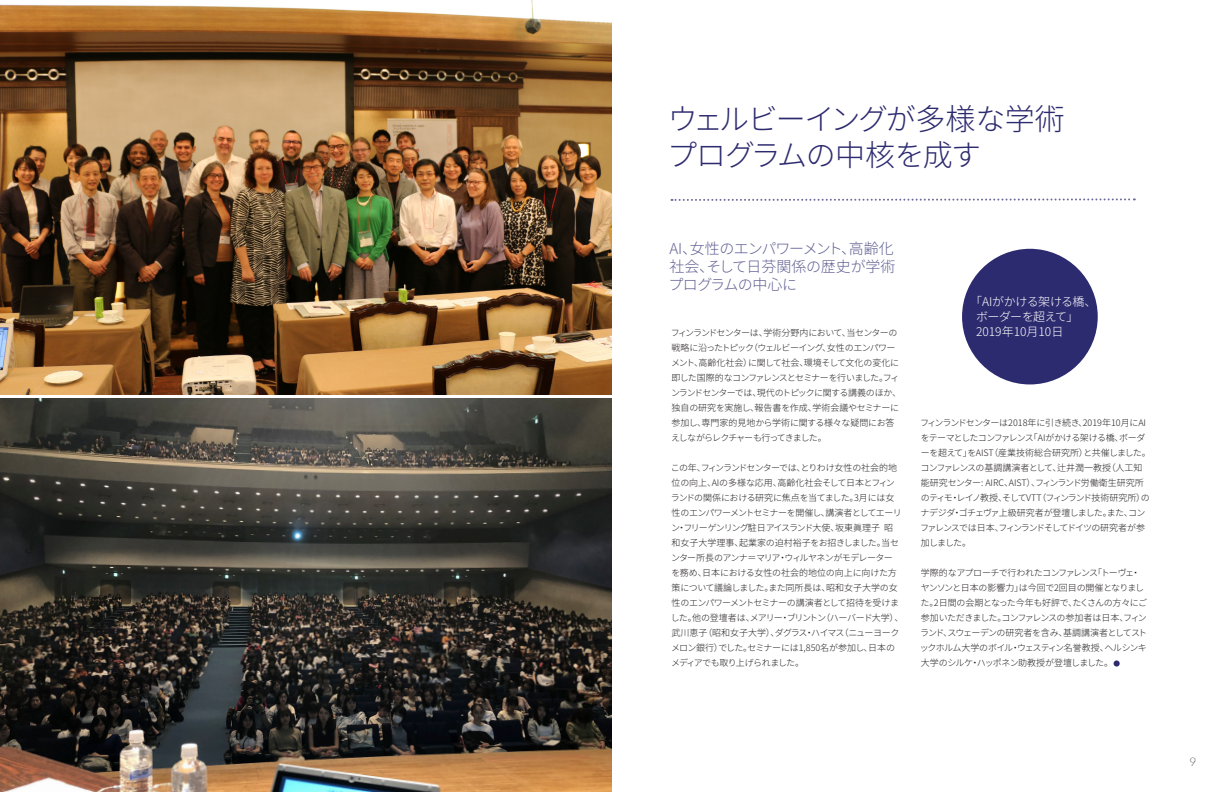
<style>
.page{position:relative;width:1224px;height:792px;background:#fff}
.page>*{position:absolute;margin:0;border:0;box-sizing:border-box;transform-origin:0 0}
.HEADINGJP{font:300 30px/36px "Noto Sans CJ Kjp";letter-spacing:-.045em;color:#2d2b6f}
.HEADERJP{font:300 15px/18px "Noto Sans CJ Kjp";letter-spacing:-.02em;color:#616093}
.TOCJP{font:300 12px/15px "Noto Sans CJ Kjp";letter-spacing:-.04em;color:#fff}
.TOCJP-2{font:300 12px "Noto Sans CJ Kjp";letter-spacing:-.01em;color:#fff}
.t1{font:300 12px "Lato";color:#636366}
.BODYJP{font:300 9px/15px "Noto Sans CJ Kjp";letter-spacing:-.05em;color:#231f20}
</style>
<div class="page">
<svg style="left:672px;top:198px;width:463px;height:3px"></svg>
<img style="left:0;top:0;width:612px;height:395px">
<div style="left:1114px;top:660px;width:6px;height:7px;background:#2d2b6f;border-radius:50%"></div>
<img style="left:0;top:398px;width:612px;height:394px">
<div style="left:963px;top:250px;width:134px;height:133px;background:#2d2b6f;border-radius:50%"></div>
<p class="HEADINGJP" style="left:667px;top:102px;width:399px">ウェルビーイングが多様な学術プログラムの中核を成す</p>
<p class="HEADERJP" style="left:669px;top:240px;width:229px">AI、女性のエンパワーメント、高齢化社会、そして日芬関係の歴史が学術プログラムの中心に</p>
<p class="BODYJP" style="left:671px;top:325px;width:232px">フィンランドセンターは、学術分野内において、当センターの戦略に沿ったトピック（ウェルビーイング、女性のエンパワーメント、高齢化社会）に関して社会、環境そして文化の変化に即した国際的なコンファレンスとセミナーを行いました。フィンランドセンターでは、現代のトピックに関する講義のほか、独自の研究を実施し、報告書を作成、学術会議やセミナーに参加し、専門家的見地から学術に関する様々な疑問にお答えしながらレクチャーも行ってきました。</p>
<p class="BODYJP" style="left:671px;top:460px;width:234px">この年、フィンランドセンターでは、とりわけ女性の社会的地位の向上、AIの多様な応用、高齢化社会そして日本とフィンランドの関係における研究に焦点を当てました。3月には女性のエンパワーメントセミナーを開催し、講演者としてエーリン・フリーゲンリング駐日アイスランド大使、坂東眞理子 昭和女子大学理事、起業家の迫村裕子をお招きしました。当センター所長のアンナ＝マリア・ウィルヤネンがモデレーターを務め、日本における女性の社会的地位の向上に向けた方策について議論しました。また同所長は、昭和女子大学の女性のエンパワーメントセミナーの講演者として招待を受けました。他の登壇者は、メアリー・ブリントン（ハーバード大学）、武川恵子（昭和女子大学）、ダグラス・ハイマス（ニューヨークメロン銀行）でした。セミナーには1,850名が参加し、日本のメディアでも取り上げられました。</p>
<p class="TOCJP" style="left:976px;top:294px;width:122px;text-indent:-6px">「AIがかける架ける橋、ボーダーを超えて」</p>
<p class="TOCJP-2" style="left:976px;top:325px;width:89px">2019年10月10日</p>
<p class="BODYJP" style="left:920px;top:415px;width:232px">フィンランドセンターは2018年に引き続き、2019年10月にAIをテーマとしたコンファレンス「AIがかける架ける橋、ボーダーを超えて」をAIST（産業技術総合研究所）と共催しました。コンファレンスの基調講演者として、辻井潤一教授（人工知能研究センター: AIRC、AIST）、フィンランド労働衛生研究所のティモ・レイノ教授、そしてVTT（フィンランド技術研究所）のナデジダ・ゴチェヴァ上級研究者が登壇しました。また、コンファレンスでは日本、フィンランドそしてドイツの研究者が参加しました。</p>
<p class="BODYJP" style="left:920px;top:565px;width:229px">学際的なアプローチで行われたコンファレンス「トーヴェ・ヤンソンと日本の影響力」は今回で2回目の開催となりました。2日間の会期となった今年も好評で、たくさんの方々にご参加いただきました。コンファレンスの参加者は日本、フィンランド、スウェーデンの研究者を含み、基調講演者としてストックホルム大学のボイル・ウェスティン名誉教授、ヘルシンキ大学のシルケ・ハッポネン助教授が登壇しました。</p>
<h3 class="t1" style="left:1190px;top:753px;width:8px">9</h3>
</div>
